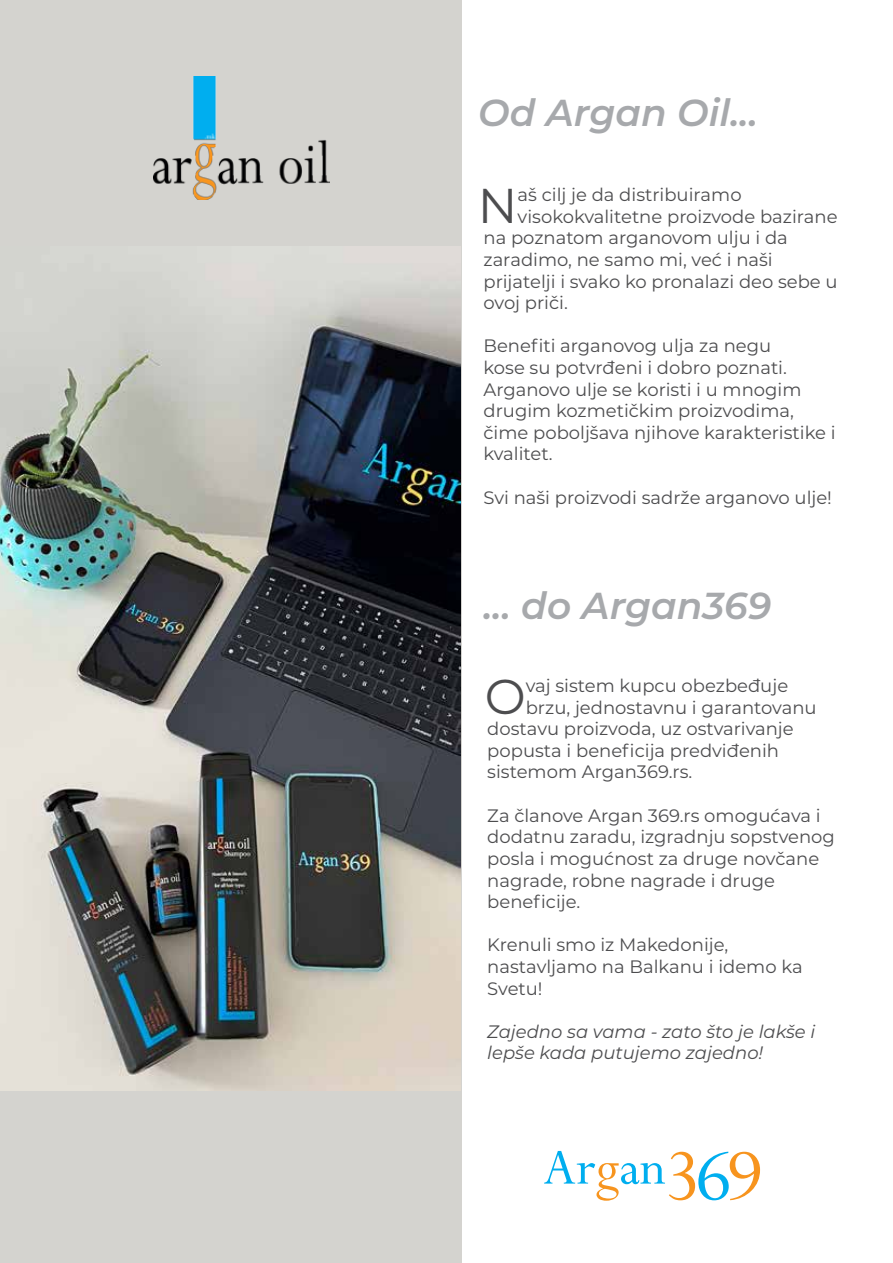
<style>
.page{position:relative;width:893px;height:1263px;background:#fff}
.page>*{position:absolute;margin:0;border:0;box-sizing:border-box;transform-origin:0 0}
.t1{font:48.9px "Montserrat";color:#4d4d4f}
.t2{font:italic 600 37.5px "Montserrat";color:#a7a9ac}
.t3{font:18px/21.6px "Montserrat";color:#4d4d4f}
.t4{font:italic 18px/21.6px "Montserrat";color:#4d4d4f}
</style>
<div class="page">
<div style="left:0;top:0;width:461px;height:1263px;background:#d4d3cf"></div>
<img style="left:0;top:247px;width:461px;height:844px">
<img style="left:153px;top:76px;width:176px;height:124px">
<svg style="left:544px;top:1151px;width:216px;height:50px"></svg>
<h2 class="t2" style="left:478px;top:87px;width:281px">Od Argan Oil...</h2>
<p class="t3" style="left:518px;top:183px;width:225px">aš cilj je da distribuiramo</p>
<h1 class="t1" style="left:478px;top:172px;width:41px">N</h1>
<p class="t3" style="left:483px;top:205px;width:356px;text-indent:34px">visokokvalitetne proizvode bazirane na poznatom arganovom ulju i da zaradimo, ne samo mi, već i naši prijatelji i svako ko pronalazi deo sebe u ovoj priči.</p>
<p class="t3" style="left:483px;top:335px;width:354px">Benefiti arganovog ulja za negu<br>kose su potvrđeni i dobro poznati.<br>Arganovo ulje se koristi ui mnogim drugim kozmetičkim proizvodima, čime poboljšava njihove karakteristike i kvalitet.</p>
<p class="t3" style="left:483px;top:486px;width:350px">Svi naši proizvodi sadrže arganovo ulje!</p>
<h2 class="t2" style="left:483px;top:579px;width:289px">... do Argan369</h2>
<p class="t3" style="left:526px;top:674px;width:264px">vaj sistem kupcu obezbeđuje</p>
<h1 class="t1" style="left:485px;top:663px;width:42px">O</h1>
<p class="t3" style="left:487px;top:696px;width:331px;text-indent:38px">brzu, jednostavnu i garantovanu dostavu proizvoda, uz ostvarivanje popusta i beneficija predviđenih sistemom Argan369.rs.</p>
<p class="t3" style="left:487px;top:804px;width:349px">Za članove Argan 369.rs omogućava i dodatnu zaradu, izgradnju sopstvenog posla i mogućnost za druge novčane nagrade, robne nagrade i druge beneficije.</p>
<p class="t3" style="left:487px;top:933px;width:317px">Krenuli smo iz Makedonije, nastavljamo na Balkanu i idemo ka<br>Svetu!</p>
<p class="t4" style="left:487px;top:1020px;width:330px">Zajedno sa vama - zato što je lakše i lepše kada putujemo zajedno!</p>
</div>
